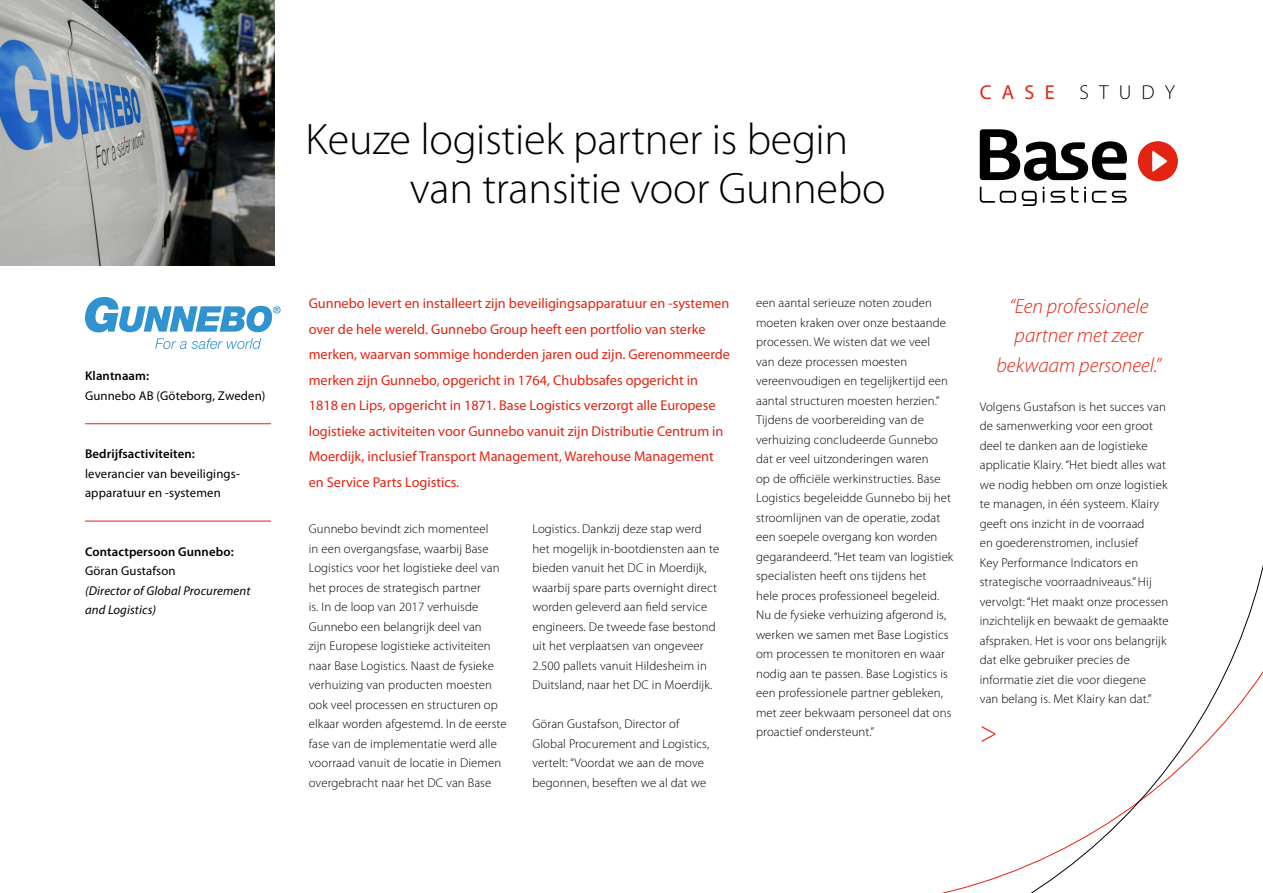
<style>
.page{position:relative;width:1263px;height:893px;background:#fff}
.page>*{position:absolute;margin:0;border:0;box-sizing:border-box;transform-origin:0 0}
.t1{font:300 44.25px/48.4px "Myriad Pro";letter-spacing:-.005em;color:#000}
.t2{font:300 30px "Myriad Pro";color:#e42313}
.t3{font:italic 300 20.7px/29.2px "Myriad Pro";color:#e42313;text-align:center}
.t4{font:300 20.25px "Myriad Pro";letter-spacing:.505em;color:#000}
.t5{font:14.25px/25.5px "Myriad Pro";color:#e42313}
.t6{font:300 12.75px/19.5px "Myriad Pro";letter-spacing:.01em;color:#000}
.t7{font:12.75px/19.5px "Myriad Pro";letter-spacing:.01em;color:#000}
.t8{font:600 12.75px "Myriad Pro";letter-spacing:.01em;color:#000}
.t9{font:italic 12.75px/19.5px "Myriad Pro";letter-spacing:.01em;color:#000}
.s1{font-weight:400;color:#e42313}
</style>
<div class="page">
<svg style="left:942px;top:565px;width:321px;height:328px"></svg>
<hr style="left:85px;top:423px;width:186px;height:1px;background:#e42313">
<hr style="left:85px;top:521px;width:186px;height:1px;background:#e42313">
<svg style="left:155px;top:338px;width:106px;height:11px"></svg>
<svg style="left:85px;top:297px;width:196px;height:35px"></svg>
<div style="left:1138px;top:141px;width:40px;height:40px;background:#e42313;border-radius:50%"></div>
<svg style="left:980px;top:129px;width:147px;height:77px"></svg>
<svg style="left:1152px;top:151px;width:15px;height:21px"></svg>
<img style="left:0;top:0;width:274px;height:265px">
<p class="t8" style="left:85px;top:369px;width:66px">Klantnaam:</p>
<p class="t7" style="left:85px;top:386px;width:182px">Gunnebo AB (Göteborg, Zweden)</p>
<p class="t8" style="left:85px;top:447px;width:111px">Bedrijfsactiviteiten:</p>
<p class="t7" style="left:85px;top:464px;width:156px">leverancier van beveiligings&shy;apparatuur en -systemen</p>
<p class="t8" style="left:85px;top:544px;width:150px">Contactpersoon Gunnebo:</p>
<p class="t7" style="left:85px;top:561px;width:92px">Göran Gustafson</p>
<p class="t9" style="left:85px;top:581px;width:167px">(Director of Global Procurement and Logistics)</p>
<h1 class="t1" style="left:410px;top:116px;width:477px;text-indent:-104px">Keuze logistiek partner is begin van transitie voor Gunnebo</h1>
<h3 class="t4" style="left:980px;top:81px;width:197px"><span class="s1">CASE</span> STUDY</h3>
<p class="t5" style="left:309px;top:291px;width:423px">Gunnebo levert en installeert zijn beveiligingsapparatuur en -systemen over de hele wereld. Gunnebo Group heeft een portfolio van sterke merken, waarvan sommige honderden jaren oud zijn. Gerenommeerde merken zijn Gunnebo, opgericht in 1764, Chubbsafes opgericht in 1818 en Lips, opgericht in 1871. Base Logistics verzorgt alle Europese logistieke activiteiten voor Gunnebo vanuit zijn Distributie Centrum in Moerdijk, inclusief Transport Management, Warehouse Management en Service Parts Logistics.</p>
<p class="t6" style="left:309px;top:520px;width:200px">Gunnebo bevindt zich momenteel<br>in een overgangsfase, waarbij Base Logistics voor het logistieke deel van het proces de strategisch partner<br>is. In de loop van 2017 verhuisde Gunnebo een belangrijk deel van<br>zijn Europese logistieke activiteiten naar Base Logistics. Naast de fysieke verhuizing van producten moesten ook veel processen en structuren op elkaar worden afgestemd. In de eerste fase van de implementatie werd alle voorraad vanuit de locatie in Diemen overgebracht naar het DC van Base</p>
<p class="t6" style="left:532px;top:519px;width:188px">Logistics. Dankzij deze stap werd het mogelijk in-bootdiensten aan te bieden vanuit het DC in Moerdijk, waarbij spare parts overnight direct worden geleverd aan field service engineers. De tweede fase bestond uit het verplaatsen van ongeveer 2.500 pallets vanuit Hildesheim in Duitsland, naar het DC in Moerdijk.</p>
<p class="t6" style="left:532px;top:714px;width:178px">Göran Gustafson, Director of<br>Global Procurement and Logistics, vertelt: “Voordat we aan de move begonnen, beseften we al dat we</p>
<p class="t6" style="left:756px;top:293px;width:199px">een aantal serieuze noten zouden moeten kraken over onze bestaande processen. We wisten dat we veel<br>van deze processen moesten vereenvoudigen en tegelijkertijd een aantal structuren moesten herzien.” Tijdens de voorbereiding van de verhuizing concludeerde Gunnebo dat er veel uitzonderingen waren<br>op de officiële werkinstructies. Base Logistics begeleidde Gunnebo bij het stroomlijnen van de operatie, zodat een soepele overgang kon worden gegarandeerd. “Het team van logistiek specialisten heeft ons tijdens het<br>hele proces professioneel begeleid.<br>Nu de fysieke verhuizing afgerond is, werken we samen met Base Logistics om processen te monitoren en waar nodig aan te passen. Base Logistics is een professionele partner gebleken, met zeer bekwaam personeel dat ons proactief ondersteunt.”</p>
<h3 class="t3" style="left:996px;top:292px;width:166px">“Een professionele partner met zeer bekwaam personeel.”</h3>
<p class="t6" style="left:980px;top:397px;width:190px">Volgens Gustafson is het succes van de samenwerking voor een groot deel te danken aan de logistieke applicatie Klairy. “Het biedt alles wat we nodig hebben om onze logistiek te managen, in één systeem. Klairy geeft ons inzicht in de voorraad<br>en goederenstromen, inclusief<br>Key Performance Indicators en strategische voorraadniveaus.” Hij vervolgt: “Het maakt onze processen inzichtelijk en bewaakt de gemaakte afspraken. Het is voor ons belangrijk dat elke gebruiker precies de informatie ziet die voor diegene<br>van belang is. Met Klairy kan dat.”</p>
<h2 class="t2" style="left:980px;top:716px;width:19px">&gt;</h2>
</div>
